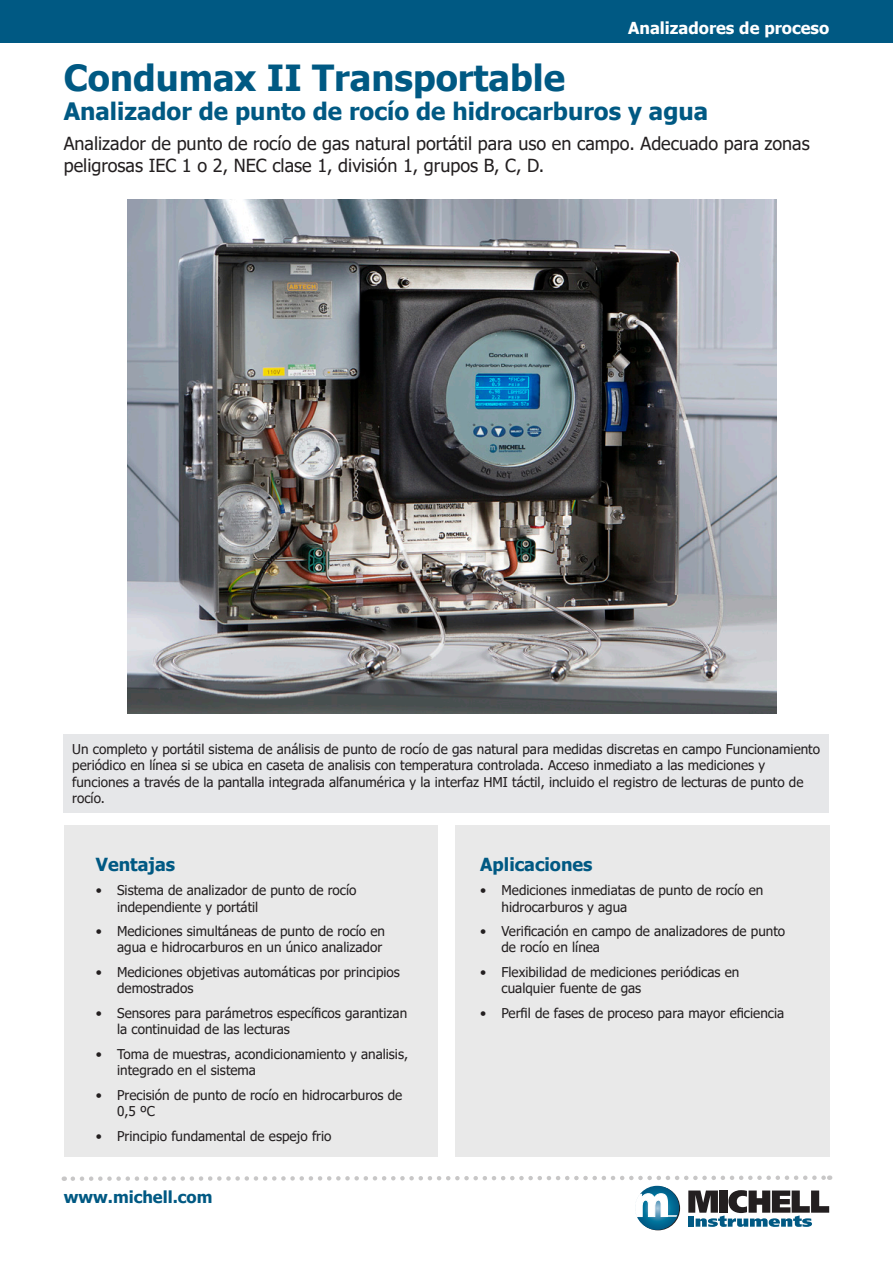
<style>
.page{position:relative;width:893px;height:1263px;background:#fff}
.page>*{position:absolute;margin:0;border:0;box-sizing:border-box;transform-origin:0 0}
.Heading_1{font:700 36px "Tahoma";color:#005983}
.Heading_2{font:700 24px "Tahoma";color:#005983}
.Main_description{font:18px/21.6px "Tahoma";color:#231f20}
.Heading_3{font:700 18px "Tahoma";color:#005983}
.t1{font:700 16.5px "Tahoma";color:#fff}
.t2{font:700 16.5px "Tahoma";color:#005983}
.Body_text{font:13.5px/16.2px "Tahoma";color:#231f20}
</style>
<div class="page">
<div style="left:0;top:0;width:893px;height:43px;background:#005983"></div>
<svg style="left:636px;top:1186px;width:44px;height:44px"></svg>
<svg style="left:635px;top:1186px;width:44px;height:44px"></svg>
<svg style="left:688px;top:1190px;width:141px;height:37px"></svg>
<svg style="left:635px;top:1193px;width:42px;height:24px"></svg>
<div style="left:64px;top:825px;width:373px;height:332px;background:#e9e9e9"></div>
<div style="left:455px;top:825px;width:374px;height:332px;background:#e9e9e9"></div>
<svg style="left:64px;top:1175px;width:766px;height:6px"></svg>
<img style="left:128px;top:200px;width:649px;height:514px">
<div style="left:64px;top:734px;width:765px;height:78px;background:#e6e7e9"></div>
<p class="t1" style="left:628px;top:16px;width:203px">Analizadores de proceso</p>
<p class="Heading_1" style="left:64px;top:53px;width:503px">Condumax II Transportable</p>
<p class="Heading_2" style="left:64px;top:95px;width:646px">Analizador de punto de rocío de hidrocarburos y agua</p>
<p class="Main_description" style="left:64px;top:134px;width:747px">Analizador de punto de rocío de gas natural portátil para uso en campo. Adecuado para zonas peligrosas IEC 1 o 2, NEC clase 1, división 1, grupos B, C, D.</p>
<p class="Body_text" style="left:72px;top:742px;width:749px">Un completo y portátil sistema de análisis de punto de rocío de gas natural para medidas discretas en campo Funcionamiento periódico en línea si se ubica en caseta de analisis con temperatura controlada. Acceso inmediato a las mediciones y funciones a través de la pantalla integrada alfanumérica y la interfaz HMI táctil, incluido el registro de lecturas de punto de rocío.</p>
<p class="Heading_3" style="left:96px;top:851px;width:81px">Ventajas</p>
<p class="Body_text" style="left:117px;top:883px;width:241px;text-indent:-21px">• Sistema de analizador de punto de rocío independiente y portátil</p>
<p class="Body_text" style="left:96px;top:924px;width:291px;text-align:right">• Mediciones simultáneas de punto de rocío en agua e hidrocarburos en un único analizador</p>
<p class="Body_text" style="left:117px;top:965px;width:284px;text-indent:-21px">• Mediciones objetivas automáticas por principios demostrados</p>
<p class="Body_text" style="left:117px;top:1006px;width:292px;text-indent:-21px">• Sensores para parámetros específicos garantizan la continuidad de las lecturas</p>
<p class="Body_text" style="left:117px;top:1047px;width:292px;text-indent:-21px">• Toma de muestras, acondicionamiento y analisis, integrado en el sistema</p>
<p class="Body_text" style="left:117px;top:1088px;width:287px;text-indent:-21px">• Precisión de punto de rocío en hidrocarburos de<br>0,5 ºC</p>
<p class="Body_text" style="left:96px;top:1128px;width:237px">• Principio fundamental de espejo frio</p>
<p class="t2" style="left:64px;top:1186px;width:150px">www.michell.com</p>
<p class="Heading_3" style="left:480px;top:851px;width:114px">Aplicaciones</p>
<p class="Body_text" style="left:501px;top:883px;width:263px;text-indent:-21px">• Mediciones inmediatas de punto de rocío en hidrocarburos y agua</p>
<p class="Body_text" style="left:501px;top:924px;width:285px;text-indent:-21px">• Verificación en campo de analizadores de punto de rocío en línea</p>
<p class="Body_text" style="left:501px;top:965px;width:239px;text-indent:-21px">• Flexibilidad de mediciones periódicas en cualquier fuente de gas</p>
<p class="Body_text" style="left:480px;top:1006px;width:306px">• Perfil de fases de proceso para mayor eficiencia</p>
</div>
